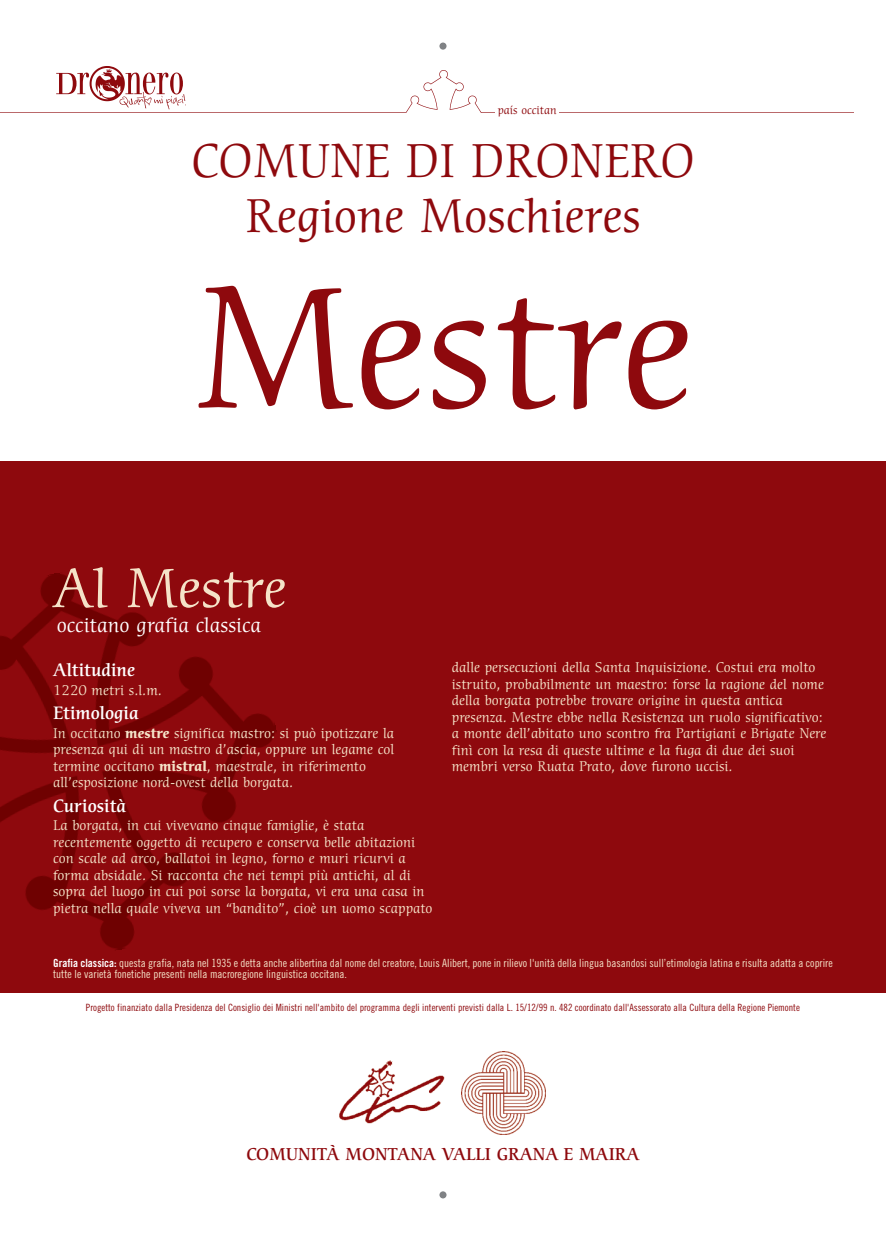
<style>
.page{position:relative;width:886px;height:1241px;background:#fff}
.page>*{position:absolute;margin:0;border:0;box-sizing:border-box;transform-origin:0 0}
.t1{font:167.5px "Cerigo";color:#8e090d}
.t2{font:53.75px "Cerigo";color:#f5e3c8}
.t3{font:46.25px/55.5px "Cerigo";color:#8e090d;text-align:center}
.t4{font:20px "Cerigo";color:#fff}
.t5{font:500 17.5px "Cerigo";color:#fff}
.t6{font:500 16.75px "Cerigo";color:#8e090d}
.t7{font:13.75px/16.5px "Cerigo";color:#f5e3c8}
.t8{font:11.25px/11.2px "Trade Gothic Cond Eighteen";color:#f5e3c8}
.t9{font:11.25px "Cerigo";color:#8e090d}
.t10{font:10px "Trade Gothic Cond Eighteen";color:#8e090d}
.s1{font-weight:700}
.s2{font-family:"Trade Gothic Bold Cond Twenty";color:#fff}
</style>
<div class="page">
<img style="left:0;top:70px;width:853px;height:43px">
<div style="left:495px;top:105px;width:64px;height:14px;background:#fff"></div>
<div style="left:0;top:461px;width:886px;height:531px;background:#8e090d"></div>
<img style="left:0;top:573px;width:277px;height:377px">
<div style="left:439px;top:43px;width:7px;height:7px;background:#808285;border-radius:50%"></div>
<div style="left:439px;top:1191px;width:7px;height:7px;background:#808285;border-radius:50%"></div>
<img style="left:462px;top:1051px;width:83px;height:83px">
<img style="left:339px;top:1060px;width:106px;height:64px">
<svg style="left:56px;top:66px;width:130px;height:43px"></svg>
<p class="t9" style="left:498px;top:105px;width:60px">país occitan</p>
<h3 class="t3" style="left:191px;top:137px;width:505px">COMUNE DI DRONERO<br>Regione Moschieres</h3>
<h1 class="t1" style="left:193px;top:284px;width:502px">Mestre</h1>
<h2 class="t2" style="left:53px;top:567px;width:235px">Al Mestre</h2>
<h3 class="t4" style="left:57px;top:617px;width:206px">occitano grafia classica</h3>
<p class="t5" style="left:53px;top:663px;width:83px">Altitudine</p>
<p class="t7" style="left:53px;top:683px;width:110px">1220 metri s.l.m.</p>
<p class="t5" style="left:53px;top:706px;width:87px">Etimologia</p>
<p class="t7" style="left:53px;top:725px;width:343px">In occitano <span class="s1">mestre</span> significa mastro: si può ipotizzare la presenza qui di un mastro d’ascia, oppure un legame col termine occitano <span class="s1">mistral</span>, maestrale, in riferimento all’esposizione nord-ovest della borgata.</p>
<p class="t5" style="left:53px;top:798px;width:75px">Curiosità</p>
<p class="t7" style="left:53px;top:818px;width:381px">La borgata, in cui vivevano cinque famiglie, è stata recentemente oggetto di recupero e conserva belle abitazioni con scale ad arco, ballatoi in legno, forno e muri ricurvi a forma absidale. Si racconta che nei tempi più antichi, al di sopra del luogo in cui poi sorse la borgata, vi era una casa in pietra nella quale viveva un “bandito”, cioè un uomo scappato</p>
<p class="t7" style="left:452px;top:660px;width:376px">dalle persecuzioni della Santa Inquisizione. Costui era molto istruito, probabilmente un maestro: forse la ragione del nome della borgata potrebbe trovare origine in questa antica presenza. Mestre ebbe nella Resistenza un ruolo significativo: a monte dell’abitato uno scontro fra Partigiani e Brigate Nere finì con la resa di queste ultime e la fuga di due dei suoi membri verso Ruata Prato, dove furono uccisi.</p>
<p class="t8" style="left:53px;top:958px;width:781px"><span class="s2">Grafia classica:</span> questa grafia, nata nel 1935 e detta anche alibertina dal nome del creatore, Louis Alibert, pone in rilievo l'unità della lingua basandosi sull’etimologia latina e risulta adatta a coprire tutte le varietà fonetiche presenti nella macroregione linguistica occitana.</p>
<p class="t10" style="left:86px;top:1003px;width:715px">Progetto finanziato dalla Presidenza del Consiglio dei Ministri nell'ambito del programma degli interventi previsti dalla L. 15/12/99 n. 482 coordinato dall'Assessorato alla Cultura della Regione Piemonte</p>
<p class="t6" style="left:246px;top:1147px;width:395px">COMUNITÀ MONTANA VALLI GRANA E MAIRA</p>
</div>
